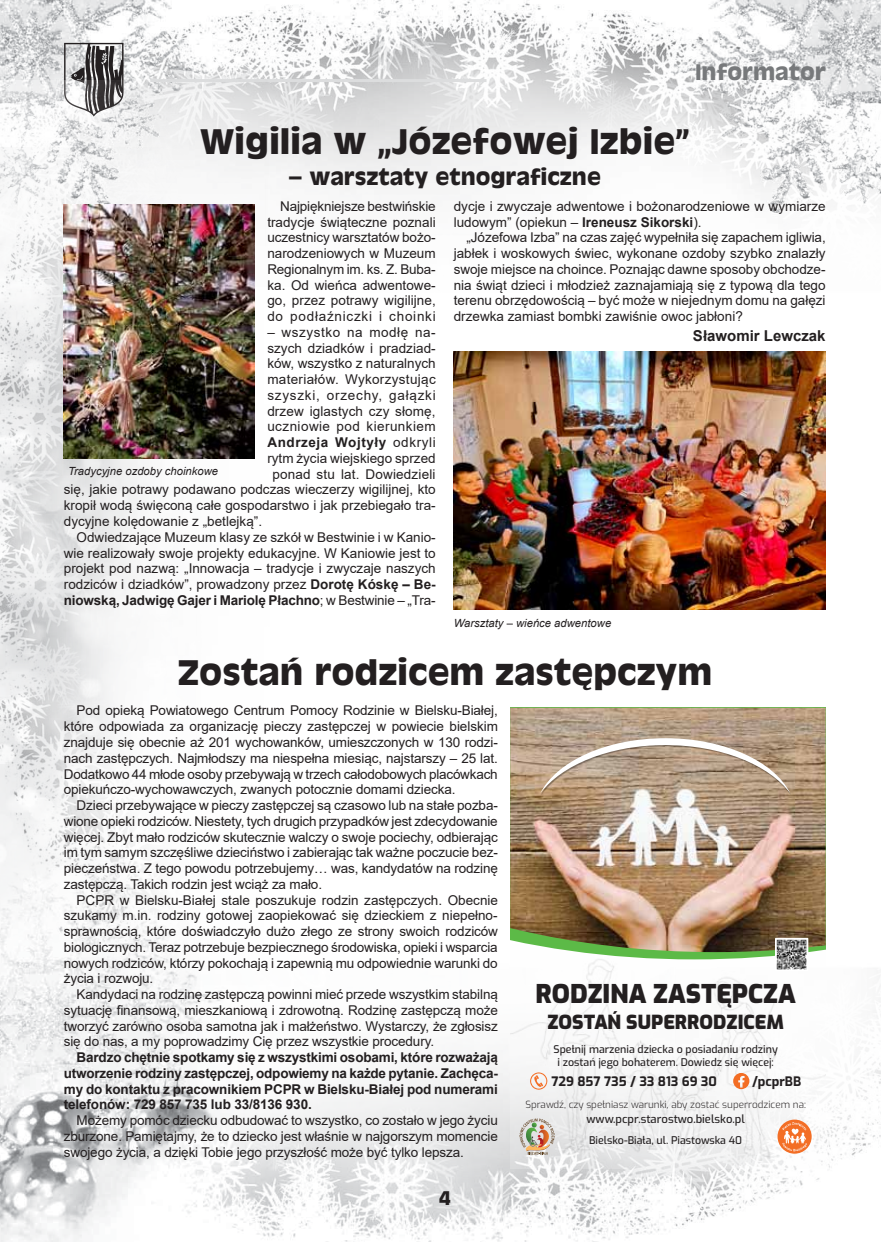
<style>
.page{position:relative;width:881px;height:1242px;background:#fff}
.page>*{position:absolute;margin:0;border:0;box-sizing:border-box;transform-origin:0 0}
.t1{font:700 33px "Antique Olive";color:#231f20}
.t2{font:900 25.65px "Exo";color:#231f20}
.t3{font:700 21px "Antique Olive";color:#231f20}
.t4{font:700 21px "Antique Olive";color:#77797b}
.t5{font:900 19.2px "Exo";color:#231f20}
.t6{font:700 18px "Antique Olive";color:#231f20}
.t7{font:700 15px "Arial";color:#231f20}
.t8{font:13.5px/15.8px "Arial";color:#231f20;text-align:justify}
.t9{font:700 13.5px/15.8px "Arial";letter-spacing:-.01em;color:#231f20;text-align:justify}
.t10{font:13.5px "Arial";letter-spacing:.025em;color:#231f20}
.t11{font:13.5px "Arial";letter-spacing:.055em;color:#231f20}
.t12{font:13.5px "Arial";letter-spacing:.03em;color:#231f20}
.t13{font:700 13.5px "Arial";letter-spacing:.04em;color:#231f20}
.t14{font:13.5px "Arial";letter-spacing:.04em;color:#231f20}
.t15{font:700 13.05px "Exo";color:#231f20}
.t16{font:italic 11.25px "Arial";color:#231f20}
.t17{font:500 11.25px "Exo";color:#231f20}
.t18{font:500 10.65px/12.8px "Exo";color:#231f20;text-align:center}
.t19{font:300 9.9px "Exo";color:#231f20}
.s1{font-weight:400}
.s2{font-weight:700}
</style>
<div class="page">
<img style="left:0;top:0;width:880px;height:213px">
<img style="left:0;top:463px;width:880px;height:779px">
<hr style="left:150px;top:79px;width:336px;height:3px;background:#dcddde">
<svg style="left:64px;top:43px;width:59px;height:37px;background:#848283"></svg>
<img style="left:0;top:147px;width:316px;height:859px">
<img style="left:0;top:80px;width:294px;height:906px">
<img style="left:64px;top:204px;width:190px;height:254px">
<img style="left:453px;top:352px;width:372px;height:257px">
<img style="left:510px;top:959px;width:315px;height:209px">
<svg style="left:510px;top:952px;width:315px;height:7px"></svg>
<img style="left:510px;top:708px;width:315px;height:244px">
<img style="left:531px;top:729px;width:269px;height:75px">
<svg style="left:540px;top:738px;width:250px;height:55px;background:#baa48f"></svg>
<svg style="left:519px;top:1118px;width:35px;height:36px"></svg>
<svg style="left:530px;top:1072px;width:17px;height:17px"></svg>
<svg style="left:732px;top:1073px;width:17px;height:16px"></svg>
<svg style="left:774px;top:938px;width:34px;height:33px"></svg>
<img style="left:776px;top:939px;width:30px;height:30px">
<svg style="left:777px;top:1119px;width:34px;height:34px"></svg>
<svg style="left:781px;top:1122px;width:25px;height:29px"></svg>
<h3 class="t4" style="left:694px;top:59px;width:132px">Informator</h3>
<h1 class="t1" style="left:200px;top:119px;width:490px">Wigilia w „Józefowej Izbie”</h1>
<h3 class="t3" style="left:288px;top:163px;width:314px">– warsztaty etnograficzne</h3>
<p class="t8" style="left:267px;top:198px;width:170px;text-indent:13px">Najpiękniejsze bestwińskie tradycje świąteczne poznali uczestnicy warsztatów bożo&shy;narodzeniowych w Muzeum Regionalnym im. ks. Z. Buba&shy;ka. Od wieńca adwentowe&shy;go, przez potrawy wigilijne, do podłaźniczki i choinki</p>
<p class="t14" style="left:267px;top:323px;width:170px">– wszystko na modłę na-</p>
<p class="t8" style="left:267px;top:340px;width:170px">szych dziadków i pradziad-</p>
<p class="t8" style="left:267px;top:356px;width:170px">ków, wszystko z naturalnych</p>
<p class="t10" style="left:267px;top:370px;width:170px">materiałów. Wykorzystując</p>
<p class="t11" style="left:267px;top:386px;width:170px">szyszki, orzechy, gałązki</p>
<p class="t8" style="left:267px;top:403px;width:170px">drzew iglastych czy słomę,</p>
<p class="t12" style="left:267px;top:417px;width:170px">uczniowie pod kierunkiem</p>
<p class="t13" style="left:267px;top:433px;width:170px">Andrzeja Wojtyły <span class="s1">odkryli</span></p>
<p class="t8" style="left:267px;top:450px;width:170px">rytm życia wiejskiego sprzed</p>
<p class="t8" style="left:272px;top:466px;width:165px">ponad stu lat. Dowiedzieli</p>
<p class="t8" style="left:64px;top:482px;width:373px">się, jakie potrawy podawano podczas wieczerzy wigilijnej, kto</p>
<p class="t8" style="left:64px;top:497px;width:373px">kropił wodą święconą całe gospodarstwo i jak przebiegało tra-</p>
<p class="t8" style="left:64px;top:513px;width:200px">dycyjne kolędowanie z „betlejką”.</p>
<p class="t8" style="left:77px;top:529px;width:360px">Odwiedzające Muzeum klasy ze szkół w Bestwinie i w Kanio-</p>
<p class="t8" style="left:64px;top:545px;width:373px">wie realizowały swoje projekty edukacyjne. W Kaniowie jest to</p>
<p class="t8" style="left:64px;top:560px;width:373px">projekt pod nazwą: „Innowacja – tradycje i zwyczaje naszych</p>
<p class="t8" style="left:64px;top:576px;width:373px">rodziców i dziadków”, prowadzony przez <span class="s2">Dorotę Kóskę – Be-</span></p>
<p class="t9" style="left:64px;top:592px;width:373px">niowską, Jadwigę Gajer i Mariolę Płachno<span class="s1">; w Bestwinie – „Tra-</span></p>
<p class="t8" style="left:453px;top:198px;width:373px">dycje i zwyczaje adwentowe i bożonarodzeniowe w wymiarze ludowym” (opiekun – <span class="s2">Ireneusz Sikorski</span>).</p>
<p class="t8" style="left:453px;top:230px;width:373px;text-indent:13px">„Józefowa Izba” na czas zajęć wypełniła się zapachem igliwia, jabłek i woskowych świec, wykonane ozdoby szybko znalazły swoje miejsce na choince. Poznając dawne sposoby obchodze&shy;nia świąt dzieci i młodzież zaznajamiają się z typową dla tego terenu obrzędowością – być może w niejednym domu na gałęzi drzewka zamiast bombki zawiśnie owoc jabłoni?</p>
<p class="t7" style="left:692px;top:325px;width:134px">Sławomir Lewczak</p>
<p class="t16" style="left:68px;top:463px;width:151px">Tradycyjne ozdoby choinkowe</p>
<p class="t16" style="left:453px;top:616px;width:159px">Warsztaty – wieńce adwentowe</p>
<h1 class="t1" style="left:177px;top:651px;width:536px">Zostań rodzicem zastępczym</h1>
<p class="t8" style="left:64px;top:703px;width:435px;text-indent:13px">Pod opieką Powiatowego Centrum Pomocy Rodzinie w Bielsku-Białej, które odpowiada za organizację pieczy zastępczej w powiecie bielskim znajduje się obecnie aż 201 wychowanków, umieszczonych w 130 rodzi&shy;nach zastępczych. Najmłodszy ma niespełna miesiąc, najstarszy – 25 lat.<br>Dodatkowo 44 młode osoby przebywają w trzech całodobowych placówkach opiekuńczo-wychowawczych, zwanych potocznie domami dziecka.</p>
<p class="t8" style="left:64px;top:797px;width:435px;text-indent:13px">Dzieci przebywające w pieczy zastępczej są czasowo lub na stałe pozba&shy;wione opieki rodziców. Niestety, tych drugich przypadków jest zdecydowanie więcej. Zbyt mało rodziców skutecznie walczy o swoje pociechy, odbierając im tym samym szczęśliwe dzieciństwo i zabierając tak ważne poczucie bez&shy;pieczeństwa. Z tego powodu potrzebujemy… was, kandydatów na rodzinę zastępczą. Takich rodzin jest wciąż za mało.</p>
<p class="t8" style="left:64px;top:892px;width:435px;text-indent:13px">PCPR w Bielsku-Białej stale poszukuje rodzin zastępczych. Obecnie szukamy m.in. rodziny gotowej zaopiekować się dzieckiem z niepełno&shy;sprawnością, które doświadczyło dużo złego ze strony swoich rodziców biologicznych. Teraz potrzebuje bezpiecznego środowiska, opieki i wsparcia nowych rodziców, którzy pokochają i zapewnią mu odpowiednie warunki do życia i rozwoju.</p>
<p class="t8" style="left:64px;top:986px;width:435px;text-indent:13px">Kandydaci na rodzinę zastępczą powinni mieć przede wszystkim stabilną sytuację finansową, mieszkaniową i zdrowotną. Rodzinę zastępczą może tworzyć zarówno osoba samotna jak i małżeństwo. Wystarczy, że zgłosisz się do nas, a my poprowadzimy Cię przez wszystkie procedury.</p>
<p class="t9" style="left:64px;top:1049px;width:435px;text-indent:13px">Bardzo chętnie spotkamy się z wszystkimi osobami, które rozważają utworzenie rodziny zastępczej, odpowiemy na każde pytanie. Zachęca&shy;my do kontaktu z pracownikiem PCPR w Bielsku-Białej pod numerami telefonów: 729 857 735 lub 33/8136 930.</p>
<p class="t8" style="left:64px;top:1112px;width:435px;text-indent:13px">Możemy pomóc dziecku odbudować to wszystko, co zostało w jego życiu zburzone. Pamiętajmy, że to dziecko jest właśnie w najgorszym momencie swojego życia, a dzięki Tobie jego przyszłość może być tylko lepsza.</p>
<h2 class="t2" style="left:535px;top:975px;width:262px">RODZINA ZASTĘPCZA</h2>
<h3 class="t5" style="left:547px;top:1008px;width:238px">ZOSTAŃ SUPERRODZICEM</h3>
<p class="t18" style="left:553px;top:1042px;width:226px">Spełnij marzenia dziecka o posiadaniu rodziny i zostań jego bohaterem. Dowiedz się więcej:</p>
<p class="t15" style="left:551px;top:1071px;width:167px">729 857 735 / 33 813 69 30</p>
<p class="t15" style="left:752px;top:1071px;width:50px">/pcprBB</p>
<p class="t19" style="left:525px;top:1097px;width:282px">Sprawdź, czy spełniasz warunki, aby zostać superrodzicem na:</p>
<p class="t17" style="left:586px;top:1111px;width:160px">www.pcpr.starostwo.bielsko.pl</p>
<p class="t18" style="left:589px;top:1133px;width:154px">Bielsko-Biała, ul. Piastowska 40</p>
<h3 class="t6" style="left:438px;top:1186px;width:13px">4</h3>
</div>
